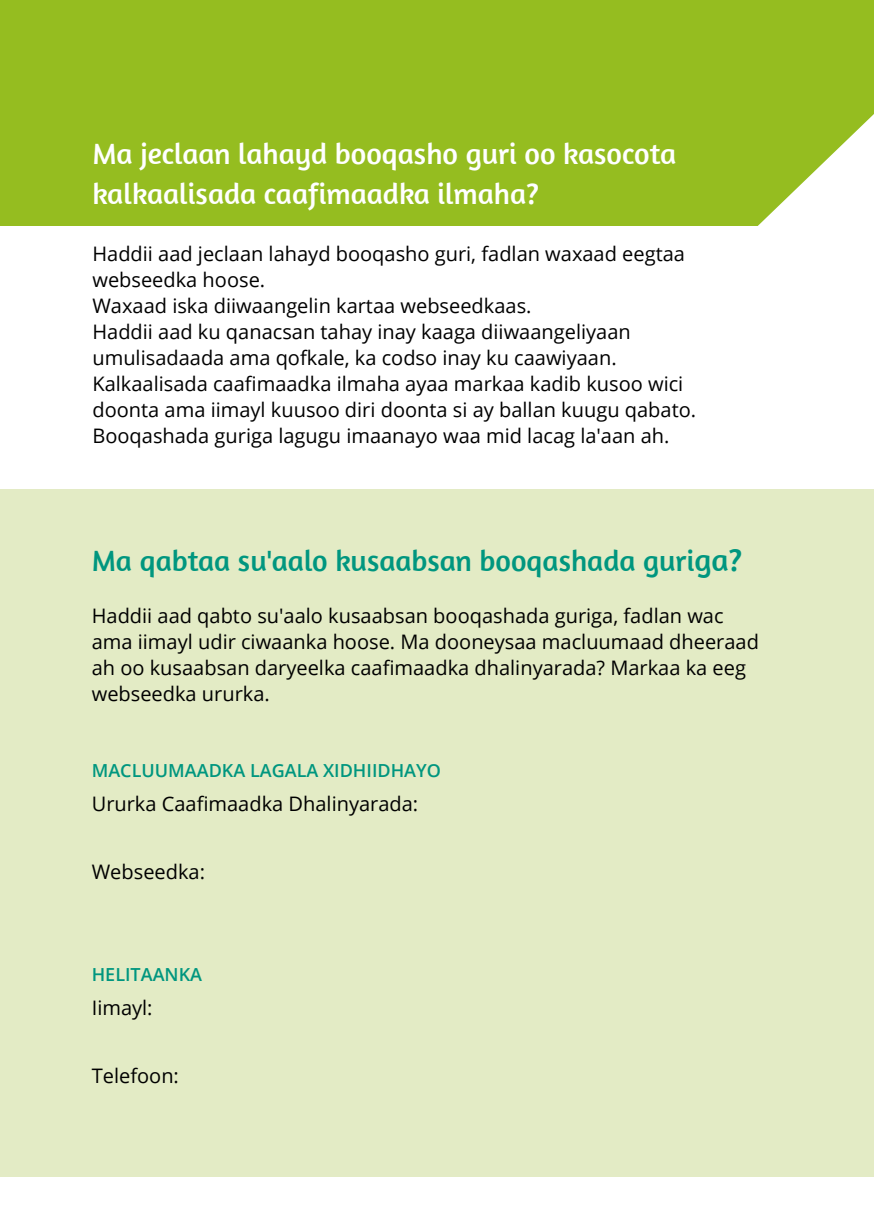
<style>
.page{position:relative;width:874px;height:1225px;background:#fff}
.page>*{position:absolute;margin:0;border:0;box-sizing:border-box;transform-origin:0 0}
.Hoofdstukkop{font:30px "Amaranth";color:#fff}
.Hoofdstukkop-2{font:30px "Amaranth";color:#00967f}
.t1{font:20px/26px "Open Sans";color:#000}
.t2{font:600 18px "Open Sans";color:#00967f}
.s1{font-size:32px}
</style>
<div class="page">
<div style="left:0;top:0;width:873px;height:225px;background:#95bd20"></div>
<svg style="left:756px;top:115px;width:117px;height:111px"></svg>
<div style="left:0;top:490px;width:873px;height:687px;background:#e3ebc5"></div>
<p class="Hoofdstukkop" style="left:92px;top:136px;width:585px">Ma jeclaan lahayd booqasho guri oo kasocota</p>
<p class="Hoofdstukkop" style="left:92px;top:176px;width:447px">kalkaalisada caafimaadka ilmaha?</p>
<p class="t1" style="left:92px;top:240px;width:593px">Haddii aad jeclaan lahayd booqasho guri, fadlan waxaad eegtaa webseedka hoose.</p>
<p class="t1" style="left:92px;top:292px;width:440px">Waxaad iska diiwaangelin kartaa webseedkaas.</p>
<p class="t1" style="left:92px;top:318px;width:539px">Haddii aad ku qanacsan tahay inay kaaga diiwaangeliyaan</p>
<p class="t1" style="left:92px;top:344px;width:525px">umulisadaada ama qofkale, ka codso inay ku caawiyaan.</p>
<p class="t1" style="left:92px;top:370px;width:605px">Kalkaalisada caafimaadka ilmaha ayaa markaa kadib kusoo wici doonta ama iimayl kuusoo diri doonta si ay ballan kuugu qabato.<br>Booqashada guriga lagugu imaanayo waa mid lacag la'aan ah.</p>
<p class="Hoofdstukkop-2" style="left:92px;top:543px;width:651px">Ma qabtaa su'aalo kusaabsan booqashada guri<span class="s1">ga?</span></p>
<p class="t1" style="left:92px;top:602px;width:633px">Haddii aad qabto su'aalo kusaabsan booqashada guriga, fadlan wac</p>
<p class="t1" style="left:92px;top:628px;width:668px">ama iimayl udir ciwaanka hoose. Ma dooneysaa macluumaad dheeraad</p>
<p class="t1" style="left:92px;top:654px;width:655px">ah oo kusaabsan daryeelka caafimaadka dhalinyarada? Markaa ka eeg</p>
<p class="t1" style="left:92px;top:680px;width:179px">webseedka ururka.</p>
<p class="t2" style="left:92px;top:758px;width:350px">MACLUUMAADKA LAGALA XIDHIIDHAYO</p>
<p class="t1" style="left:92px;top:790px;width:328px">Ururka Caafimaadka Dhalinyarada:</p>
<p class="t1" style="left:92px;top:858px;width:115px">Webseedka:</p>
<p class="t2" style="left:92px;top:962px;width:112px">HELITAANKA</p>
<p class="t1" style="left:92px;top:994px;width:62px">Iimayl:</p>
<p class="t1" style="left:92px;top:1062px;width:89px">Telefoon:</p>
</div>
